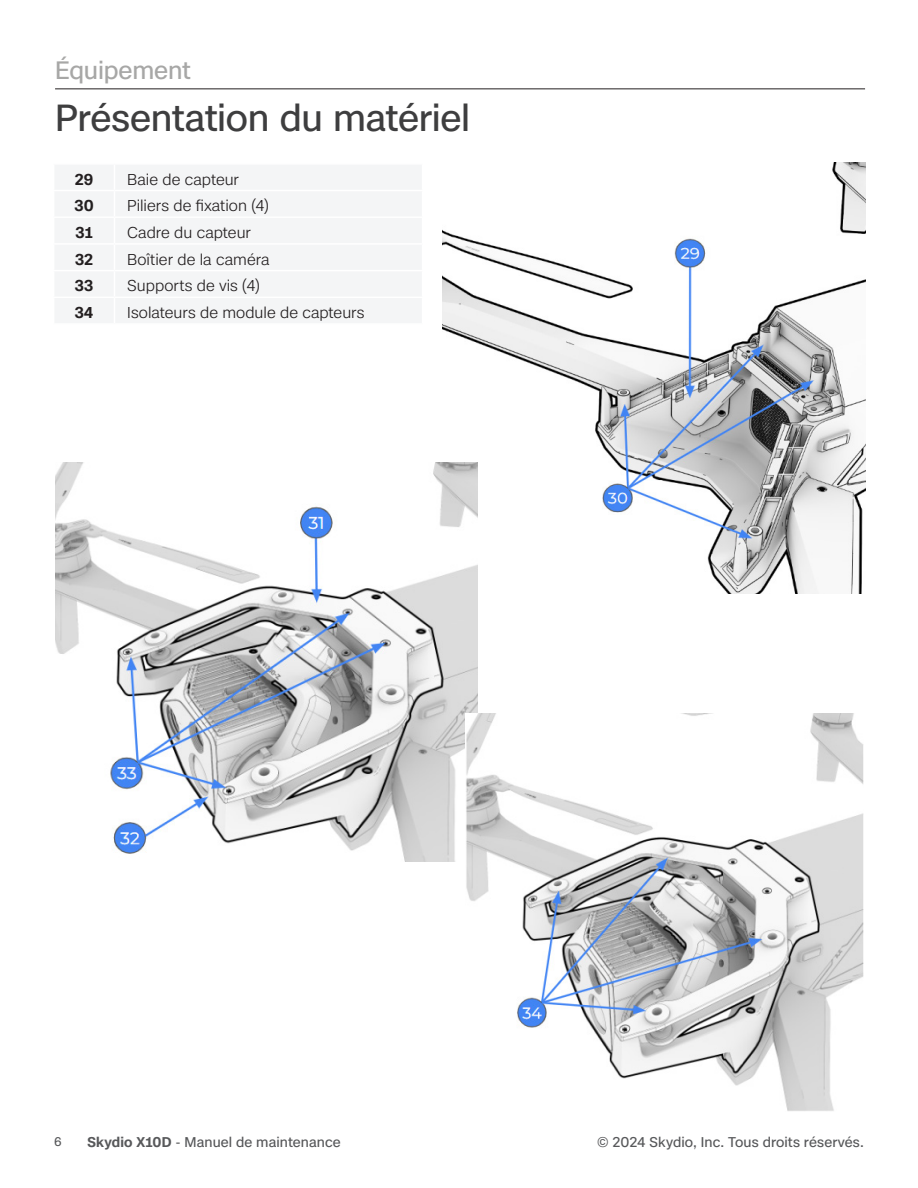
<style>
.page{position:relative;width:918px;height:1188px;background:#fff}
.page>*{position:absolute;margin:0;border:0;box-sizing:border-box;transform-origin:0 0}
.Heading_2{font:36px "Case";letter-spacing:-.01em;color:#3e3e3f}
.Section_Headings_Eyebrow{font:24px "Case";letter-spacing:-.01em;color:#a7a7a6}
.Numbered_list{font:300 15px "Case";letter-spacing:.005em;color:#231f20}
.Numbered_list-2{font:600 15px "Case";letter-spacing:.01em;color:#231f20}
.t1{font:13.5px "Case";letter-spacing:.005em;color:#57585a}
.t2{font:12px "Case";color:#57585a}
.s1{font-weight:600}
</style>
<div class="page">
<img style="left:442px;top:162px;width:423px;height:432px">
<div style="left:55px;top:165px;width:366px;height:158px;background:#f4f5f6"></div>
<hr style="left:53px;top:190px;width:61px;height:1px;background:#fff">
<hr style="left:114px;top:190px;width:309px;height:1px;background:#fff">
<hr style="left:53px;top:216px;width:61px;height:2px;background:#fff">
<hr style="left:114px;top:216px;width:309px;height:2px;background:#fff">
<hr style="left:53px;top:243px;width:61px;height:2px;background:#fff">
<hr style="left:114px;top:243px;width:309px;height:2px;background:#fff">
<hr style="left:53px;top:270px;width:61px;height:1px;background:#fff">
<hr style="left:114px;top:270px;width:309px;height:1px;background:#fff">
<hr style="left:53px;top:297px;width:61px;height:1px;background:#fff">
<hr style="left:114px;top:297px;width:309px;height:1px;background:#fff">
<svg style="left:114px;top:165px;width:1px;height:158px"></svg>
<hr style="left:55px;top:88px;width:810px;height:1px;background:#231f20">
<img style="left:55px;top:462px;width:423px;height:399px">
<img style="left:465px;top:714px;width:399px;height:397px">
<p class="Section_Headings_Eyebrow" style="left:55px;top:52px;width:137px">Équipement</p>
<p class="Heading_2" style="left:55px;top:91px;width:417px">Présentation du matériel</p>
<p class="Numbered_list-2" style="left:75px;top:168px;width:20px">29</p>
<p class="Numbered_list" style="left:127px;top:168px;width:113px">Baie de capteur</p>
<p class="Numbered_list-2" style="left:74px;top:194px;width:21px">30</p>
<p class="Numbered_list" style="left:127px;top:195px;width:143px">Piliers de fixation (4)</p>
<p class="Numbered_list-2" style="left:76px;top:221px;width:18px">31</p>
<p class="Numbered_list" style="left:127px;top:221px;width:125px">Cadre du capteur</p>
<p class="Numbered_list-2" style="left:75px;top:248px;width:19px">32</p>
<p class="Numbered_list" style="left:127px;top:248px;width:144px">Boîtier de la caméra</p>
<p class="Numbered_list-2" style="left:75px;top:274px;width:20px">33</p>
<p class="Numbered_list" style="left:127px;top:275px;width:134px">Supports de vis (4)</p>
<p class="Numbered_list-2" style="left:75px;top:301px;width:20px">34</p>
<p class="Numbered_list" style="left:127px;top:301px;width:239px">Isolateurs de module de capteurs</p>
<p class="t2" style="left:54px;top:1132px;width:9px">6</p>
<p class="t1" style="left:87px;top:1132px;width:255px"><span class="s1">Skydio X10D</span> - Manuel de maintenance</p>
<p class="t1" style="left:597px;top:1132px;width:268px">© 2024 Skydio, Inc. Tous droits réservés.</p>
</div>
